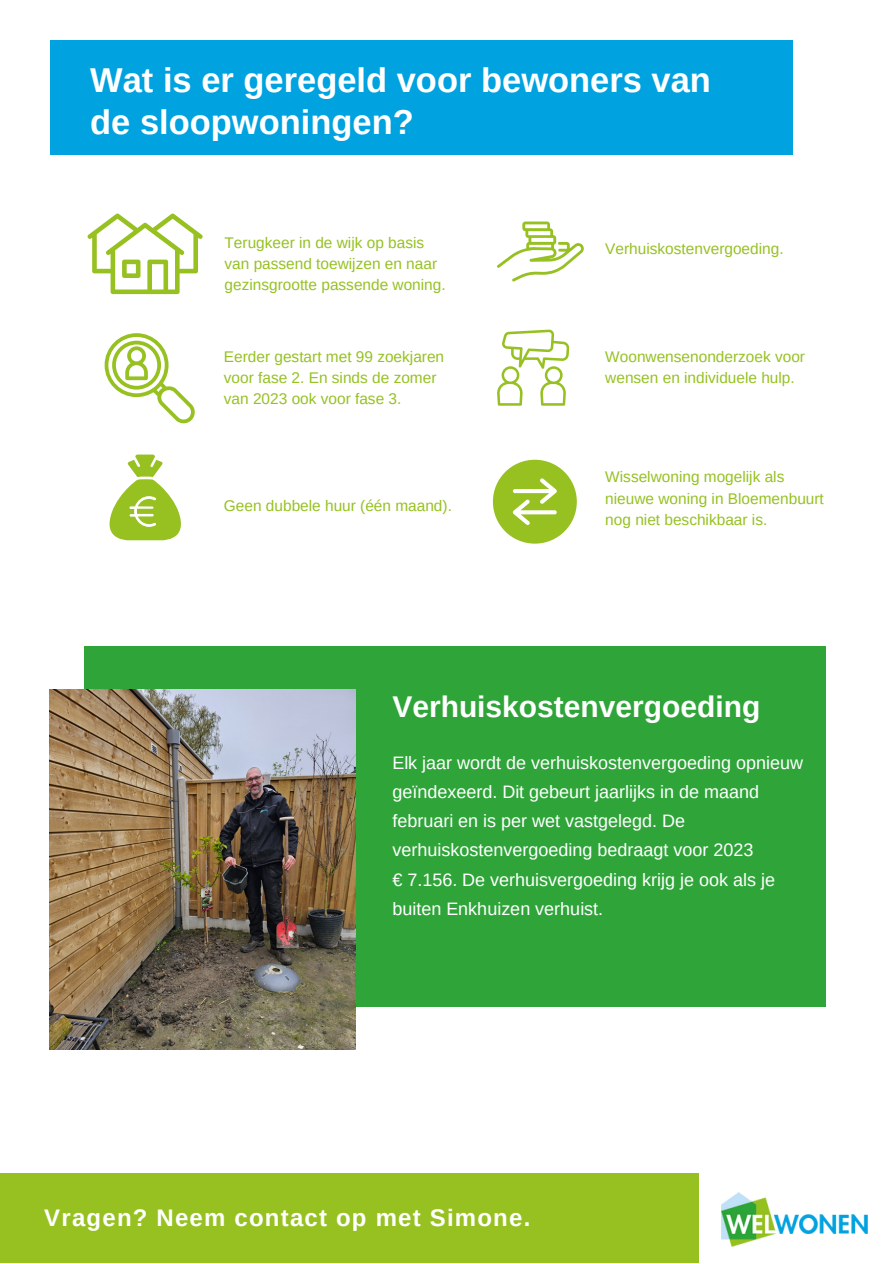
<style>
.page{position:relative;width:893px;height:1264px;background:#fff}
.page>*{position:absolute;margin:0;border:0;box-sizing:border-box;transform-origin:0 0}
.t1{font:700 34.5px/41.5px "Arimo";color:#fff}
.t2{font:700 30px "Arimo";color:#fff}
.t3{font:700 24px "Arimo";letter-spacing:.05em;color:#fff}
.t4{font:18px/29.2px "Arimo";color:#fff}
.t5{font:15.45px/21.3px "Arimo";color:#96c121}
</style>
<div class="page">
<div style="left:0;top:1173px;width:698px;height:89px;background:#96c121"></div>
<img style="left:721px;top:1192px;width:146px;height:53px">
<svg style="left:87px;top:213px;width:116px;height:81px"></svg>
<svg style="left:105px;top:333px;width:90px;height:90px"></svg>
<svg style="left:109px;top:454px;width:72px;height:86px"></svg>
<svg style="left:497px;top:221px;width:86px;height:60px"></svg>
<svg style="left:497px;top:329px;width:72px;height:76px"></svg>
<div style="left:50px;top:40px;width:742px;height:115px;background:#00a2e0"></div>
<svg style="left:493px;top:460px;width:83px;height:83px"></svg>
<div style="left:84px;top:646px;width:741px;height:360px;background:#2fa539"></div>
<img style="left:50px;top:689px;width:306px;height:360px">
<p class="t1" style="left:90px;top:59px;width:622px">Wat is er geregeld voor bewoners van de sloopwoningen?</p>
<p class="t5" style="left:224px;top:232px;width:223px">Terugkeer in de wijk op basis van passend toewijzen en naar gezinsgrootte passende woning.</p>
<p class="t5" style="left:224px;top:345px;width:222px">Eerder gestart met 99 zoekjaren voor fase 2. En sinds de zomer van 2023 ook voor fase 3.</p>
<p class="t5" style="left:224px;top:495px;width:229px">Geen dubbele huur (één maand).</p>
<p class="t5" style="left:605px;top:237px;width:180px">Verhuiskostenvergoeding.</p>
<p class="t5" style="left:605px;top:345px;width:201px">Woonwensenonderzoek voor wensen en individuele hulp.</p>
<p class="t5" style="left:605px;top:466px;width:220px">Wisselwoning mogelijk als nieuwe woning in Bloemenbuurt nog niet beschikbaar is.</p>
<p class="t2" style="left:392px;top:690px;width:369px">Verhuiskostenvergoeding</p>
<p class="t4" style="left:392px;top:747px;width:412px">Elk jaar wordt de verhuiskostenvergoeding opnieuw geïndexeerd. Dit gebeurt jaarlijks in de maand februari en is per wet vastgelegd. De verhuiskostenvergoeding bedraagt voor 2023</p>
<p class="t4" style="left:392px;top:864px;width:384px">€ 7.156. De verhuisvergoeding krijg je ook als je buiten Enkhuizen verhuist.</p>
<p class="t3" style="left:44px;top:1204px;width:487px">Vragen? Neem contact op met Simone.</p>
</div>
